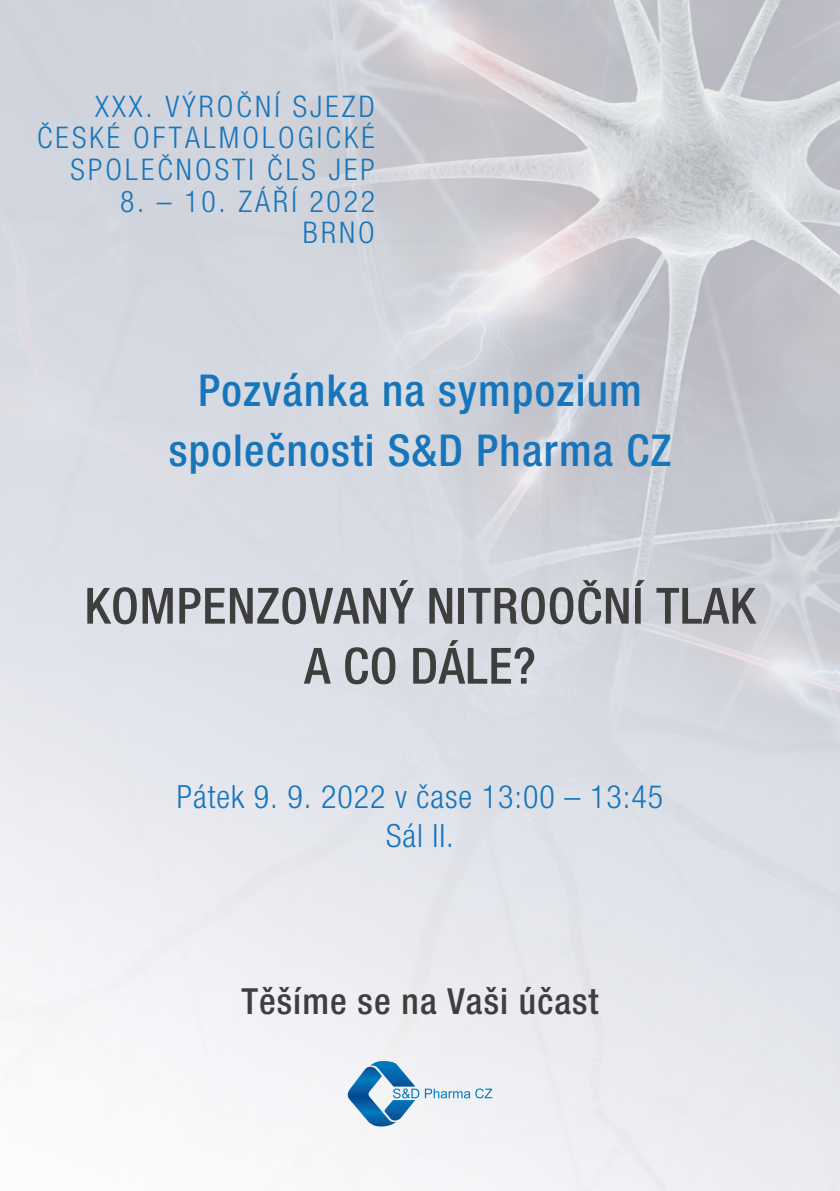
<style>
.page{position:relative;width:840px;height:1191px;background:#fff}
.page>*{position:absolute;margin:0;border:0;box-sizing:border-box;transform-origin:0 0}
.t1{font:500 condensed 50px/60px "Helvetica Neue CE";letter-spacing:.015em;color:#3e3e3f;text-align:center}
.t2{font:500 condensed 44px/60px "Helvetica Neue CE";letter-spacing:.03em;color:#1775bc;text-align:center}
.t3{font:500 condensed 36px "Helvetica Neue CE";letter-spacing:.03em;color:#3e3e3f}
.t4{font:300 condensed 32px "Helvetica Neue CE";letter-spacing:.03em;color:#1775bc}
.t5{font:300 condensed 29.8px/31.6px "Helvetica Neue CE";letter-spacing:.105em;color:#1775bc;text-align:right}
</style>
<div class="page">
<img style="left:0;top:0;width:839px;height:1191px">
<svg style="left:347px;top:1061px;width:145px;height:66px"></svg>
<p class="t5" style="left:37px;top:91px;width:339px">XXX. VÝROČNÍ SJEZD<br>ČESKÉ OFTALMOLOGICKÉ<br>SPOLEČNOSTI ČLS JEP</p>
<p class="t5" style="left:120px;top:185px;width:256px">8. – 10. ZÁŘÍ 2022</p>
<p class="t5" style="left:303px;top:217px;width:73px">BRNO</p>
<p class="t2" style="left:169px;top:361px;width:503px">Pozvánka na sympozium společnosti S&amp;D Pharma CZ</p>
<p class="t1" style="left:84px;top:577px;width:672px">KOMPENZOVANÝ NITROOČNÍ TLAK<br>A CO DÁLE?</p>
<p class="t4" style="left:177px;top:778px;width:487px">Pátek 9. 9. 2022 v čase 13:00 – 13:45</p>
<p class="t4" style="left:386px;top:818px;width:69px">Sál II.</p>
<p class="t3" style="left:241px;top:981px;width:358px">Těšíme se na Vaši účast</p>
</div>
